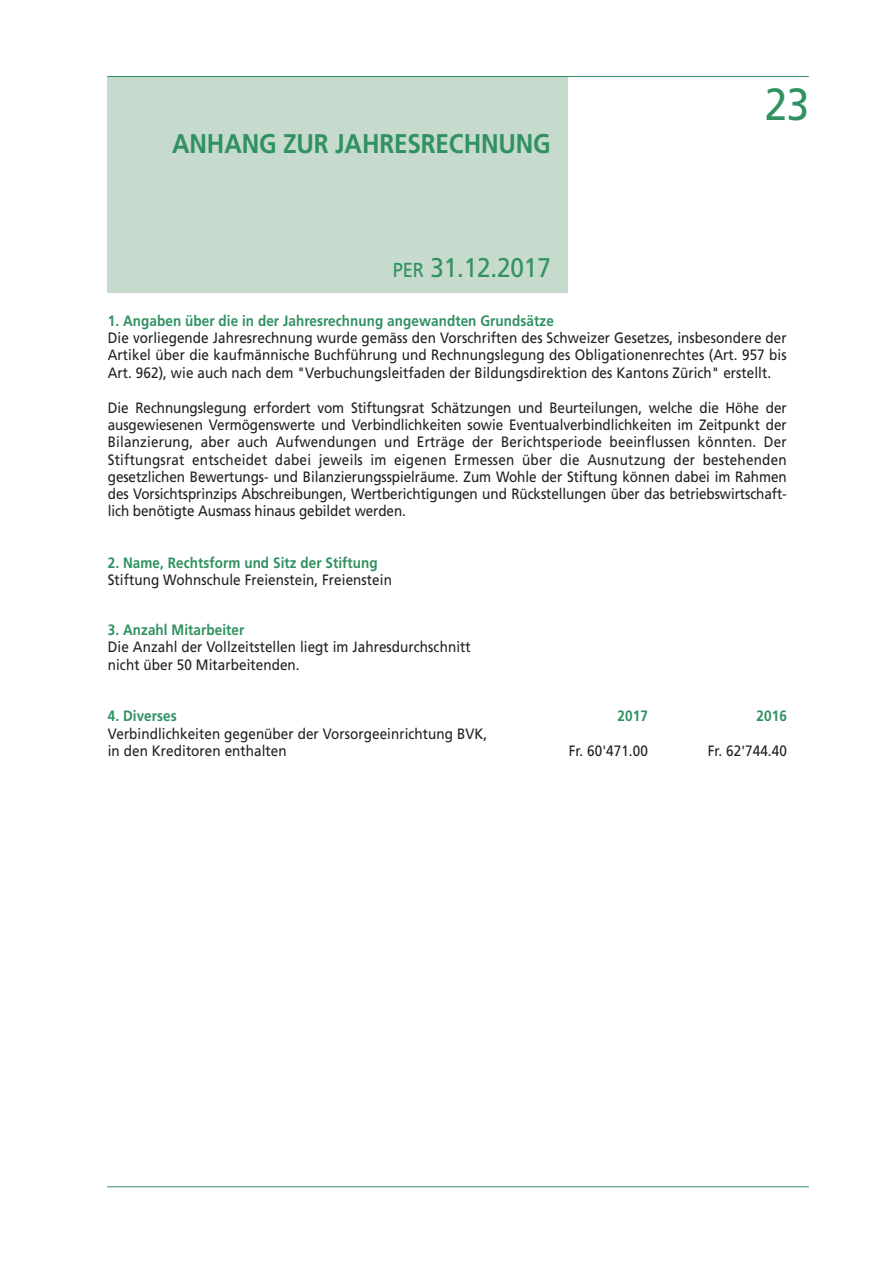
<style>
.page{position:relative;width:893px;height:1263px;background:#fff}
.page>*{position:absolute;margin:0;border:0;box-sizing:border-box;transform-origin:0 0}
.t1{font:45px "Frutiger";color:#309161;scale:.9 1}
.t2{font:700 27px "Frutiger";letter-spacing:-.005em;color:#309161;scale:.9 1}
.t3{font:27px "Frutiger";letter-spacing:-.005em;color:#309161;scale:.9 1}
.t4{font:15px/17.2px "Frutiger";letter-spacing:.005em;color:#231f20;scale:.9 1}
.t5{font:700 15px "Frutiger";letter-spacing:.005em;color:#309161;scale:.9 1}
.s1{font-size:20.25px}
</style>
<div class="page">
<div style="left:107px;top:77px;width:461px;height:216px;background:#c6dbcd"></div>
<hr style="left:107px;top:1186px;width:702px;height:1px;background:#309161">
<hr style="left:107px;top:76px;width:702px;height:1px;background:#309161">
<h2 class="t2" style="left:172px;top:133px;width:422px">ANHANG ZUR JAHRESRECHNUNG</h2>
<h2 class="t3" style="left:393px;top:257px;width:177px"><span class="s1">PER</span> 31.12.2017</h2>
<h1 class="t1" style="left:765px;top:86px;width:51px">23</h1>
<p class="t5" style="left:108px;top:315px;width:497px">1. Angaben über die in der Jahresrechnung angewandten Grundsätze</p>
<p class="t4" style="left:108px;top:330px;width:756px;text-align:justify">Die vorliegende Jahresrechnung wurde gemäss den Vorschriften des Schweizer Gesetzes, insbesondere der Artikel über die kaufmännische Buchführung und Rechnungslegung des Obligationenrechtes (Art. 957 bis Art. 962), wie auch nach dem "Verbuchungsleitfaden der Bildungsdirektion des Kantons Zürich" erstellt.</p>
<p class="t4" style="left:108px;top:400px;width:756px;text-align:justify">Die Rechnungslegung erfordert vom Stiftungsrat Schätzungen und Beurteilungen, welche die Höhe der ausgewiesenen Vermögenswerte und Verbindlichkeiten sowie Eventualverbindlichkeiten im Zeitpunkt der Bilanzierung, aber auch Aufwendungen und Erträge der Berichtsperiode beeinflussen könnten. Der Stiftungsrat entscheidet dabei jeweils im eigenen Ermessen über die Ausnutzung der bestehenden gesetzlichen Bewertungs- und Bilanzierungsspielräume. Zum Wohle der Stiftung können dabei im Rahmen des Vorsichtsprinzips Abschreibungen, Wertberichtigungen und Rückstellungen über das betriebswirtschaft&shy;lich benötigte Ausmass hinaus gebildet werden.</p>
<p class="t5" style="left:108px;top:557px;width:301px">2. Name, Rechtsform und Sitz der Stiftung</p>
<p class="t4" style="left:108px;top:573px;width:317px">Stiftung Wohnschule Freienstein, Freienstein</p>
<p class="t5" style="left:108px;top:624px;width:153px">3. Anzahl Mitarbeiter</p>
<p class="t4" style="left:108px;top:640px;width:405px">Die Anzahl der Vollzeitstellen liegt im Jahresdurchschnitt nicht über 50 Mitarbeitenden.</p>
<p class="t5" style="left:108px;top:710px;width:78px">4. Diverses</p>
<p class="t5" style="left:618px;top:710px;width:35px">2017</p>
<p class="t5" style="left:757px;top:710px;width:35px">2016</p>
<p class="t4" style="left:108px;top:726px;width:423px">Verbindlichkeiten gegenüber der Vorsorgeeinrichtung BVK, in den Kreditoren enthalten</p>
<p class="t4" style="left:569px;top:743px;width:89px">Fr. 60'471.00</p>
<p class="t4" style="left:708px;top:743px;width:89px">Fr. 62'744.40</p>
</div>
